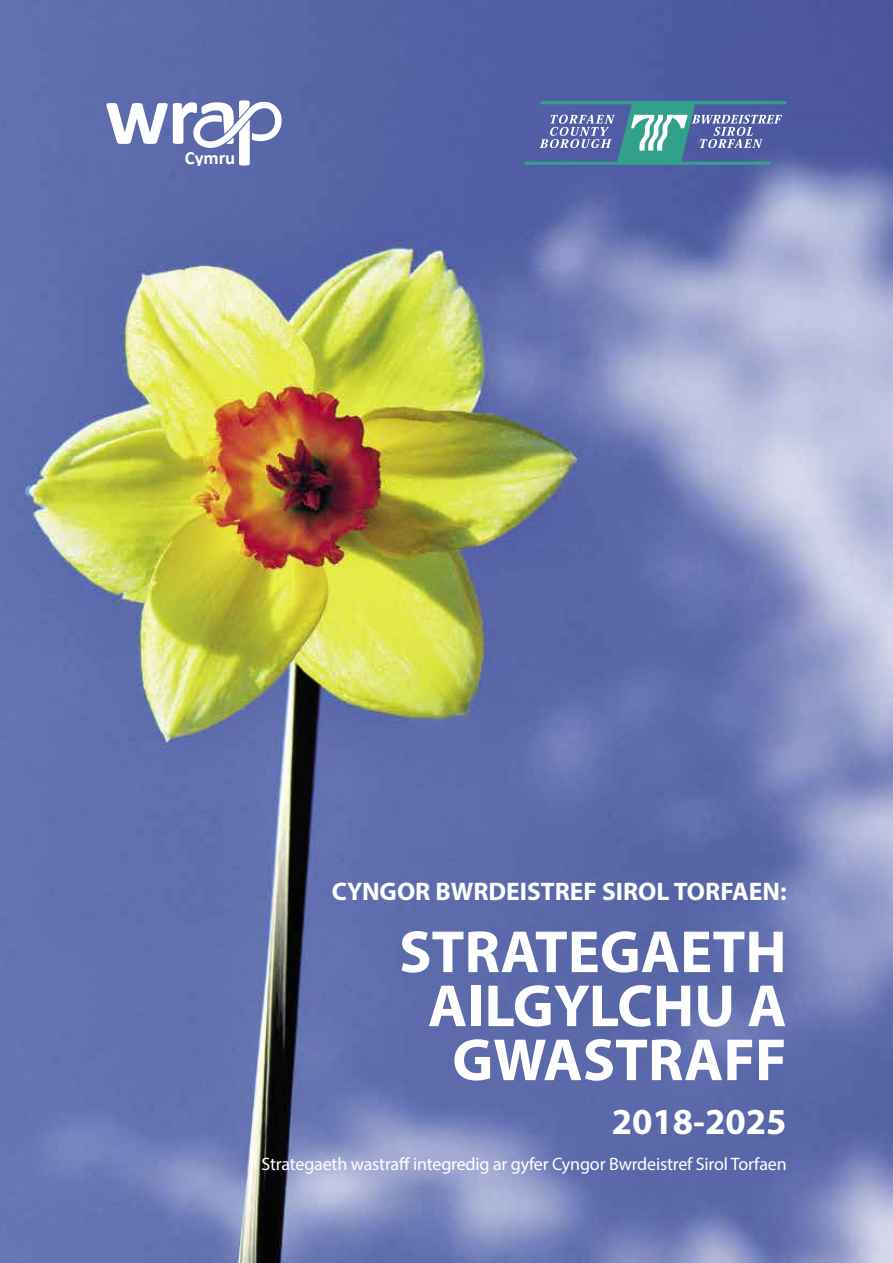
<style>
.page{position:relative;width:893px;height:1263px;background:#fff}
.page>*{position:absolute;margin:0;border:0;box-sizing:border-box;transform-origin:0 0}
.t1{font:700 60px/54px "Myriad Pro";color:#fff;text-align:right}
.t2{font:700 36.75px "Myriad Pro";color:#fff}
.t3{font:700 25.5px "Myriad Pro";color:#fff}
.t4{font:700 18.6px "Calibri";color:#fff}
.t5{font:18px "Myriad Pro";letter-spacing:-.01em;color:#fff}
</style>
<div class="page">
<img style="left:0;top:0;width:893px;height:1263px">
<svg style="left:524px;top:101px;width:263px;height:64px;background:#5d81a7"></svg>
<svg style="left:106px;top:100px;width:177px;height:66px"></svg>
<p class="t4" style="left:185px;top:146px;width:52px">Cymru</p>
<h3 class="t3" style="left:332px;top:875px;width:456px">CYNGOR BWRDEISTREF SIROL TORFAEN:</h3>
<h1 class="t1" style="left:399px;top:923px;width:389px">STRATEGAETH<br>AILGYLCHU A<br>GWASTRAFF</h1>
<h2 class="t2" style="left:612px;top:1098px;width:177px">2018-2025</h2>
<p class="t5" style="left:261px;top:1153px;width:527px">Strategaeth wastraff integredig ar gyfer Cyngor Bwrdeistref Sirol Torfaen</p>
</div>
